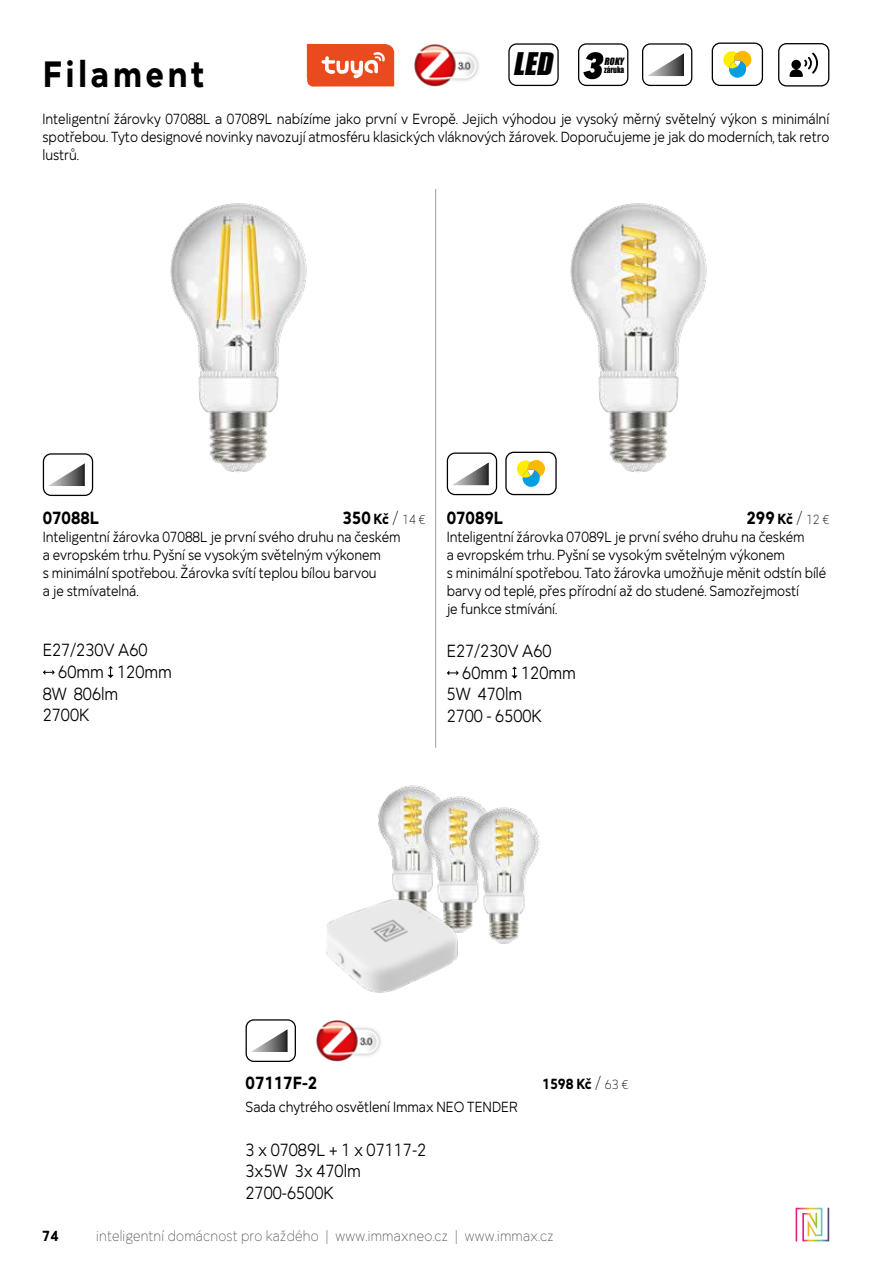
<style>
.page{position:relative;width:893px;height:1263px;background:#fff}
.page>*{position:absolute;margin:0;border:0;box-sizing:border-box;transform-origin:0 0}
.t1{font:700 37.5px "Mirai";letter-spacing:.095em;color:#000;scale:.9 1}
.t2{font:italic 28.65px "Impact";color:#000}
.t3{font:18px/21.6px "Mirai";color:#000;scale:.9 1}
.t4{font:700 18px "Mirai";color:#000;scale:.9 1}
.t5{font:15px/18px "Mirai";letter-spacing:-.005em;color:#000;scale:.9 1}
.t6{font:300 15px "Mirai";letter-spacing:.015em;color:#575756;scale:.9 1}
.t7{font:700 15px "Mirai";color:#000;scale:.9 1}
.t8{font:italic 9.3px "Impact";color:#000}
.t9{font:8.25px "Impact";color:#000;scale:.9 1}
.s1{font-size:15px}
.s2{font-weight:300}
.s3{font-weight:300;font-size:13.5px}
.s4{font-weight:300;font-size:18px}
</style>
<div class="page">
<svg style="left:796px;top:1208px;width:33px;height:33px"></svg>
<img style="left:414px;top:44px;width:65px;height:42px">
<div style="left:642px;top:43px;width:50px;height:43px;border:1px solid #000;border-radius:8px"></div>
<svg style="left:648px;top:53px;width:36px;height:23px"></svg>
<div style="left:712px;top:43px;width:51px;height:43px;border:1px solid #000;border-radius:8px"></div>
<svg style="left:723px;top:51px;width:28px;height:27px"></svg>
<div style="left:778px;top:43px;width:51px;height:44px;border:1px solid #000;border-radius:8px"></div>
<svg style="left:789px;top:53px;width:29px;height:24px"></svg>
<svg style="left:43px;top:670px;width:12px;height:5px"></svg>
<svg style="left:107px;top:666px;width:7px;height:12px"></svg>
<hr style="left:435px;top:189px;width:1px;height:559px;background:#9d9d9c">
<img style="left:90px;top:203px;width:217px;height:276px">
<div style="left:43px;top:454px;width:50px;height:41px;background:#fff;border-radius:8px"></div>
<div style="left:43px;top:453px;width:50px;height:43px;border:1px solid #000;border-radius:8px"></div>
<svg style="left:48px;top:463px;width:37px;height:23px"></svg>
<svg style="left:447px;top:670px;width:12px;height:5px"></svg>
<svg style="left:511px;top:667px;width:7px;height:12px"></svg>
<img style="left:493px;top:203px;width:214px;height:276px">
<div style="left:447px;top:453px;width:49px;height:42px;background:#fff;border-radius:8px"></div>
<div style="left:447px;top:452px;width:50px;height:43px;border:1px solid #000;border-radius:8px"></div>
<svg style="left:453px;top:462px;width:36px;height:23px"></svg>
<div style="left:506px;top:452px;width:50px;height:42px;background:#fff;border-radius:8px"></div>
<div style="left:505px;top:452px;width:52px;height:43px;border:1px solid #000;border-radius:8px"></div>
<svg style="left:517px;top:460px;width:28px;height:27px"></svg>
<div style="left:508px;top:43px;width:51px;height:43px;border:1px solid #000;border-radius:8px"></div>
<div style="left:578px;top:43px;width:50px;height:43px;border:1px solid #000;border-radius:8px"></div>
<svg style="left:583px;top:52px;width:20px;height:27px"></svg>
<svg style="left:307px;top:44px;width:87px;height:43px;background:#ec6640"></svg>
<img style="left:378px;top:785px;width:51px;height:112px">
<img style="left:417px;top:790px;width:57px;height:107px">
<img style="left:463px;top:801px;width:77px;height:143px">
<img style="left:326px;top:897px;width:142px;height:96px">
<div style="left:246px;top:1019px;width:50px;height:43px;border:1px solid #000;border-radius:8px"></div>
<svg style="left:251px;top:1029px;width:37px;height:23px"></svg>
<img style="left:316px;top:1020px;width:65px;height:42px">
<h1 class="t1" style="left:43px;top:43px;width:181px">Filament</h1>
<h2 class="t2" style="left:513px;top:42px;width:48px">LED</h2>
<p class="t8" style="left:604px;top:54px;width:23px">ROKY</p>
<p class="t9" style="left:604px;top:63px;width:24px">záruka</p>
<p class="t5" style="left:43px;top:108px;width:876px;text-align:justify">Inteligentní žárovky 07088L a 07089L nabízíme jako první v Evropě. Jejich výhodou je vysoký měrný světelný výkon s minimální spotřebou. Tyto designové novinky navozují atmosféru klasických vláknových žárovek. Doporučujeme je jak do moderních, tak retro lustrů.</p>
<p class="t4" style="left:342px;top:503px;width:94px">350 <span class="s1">Kč</span> <span class="s2">/</span> <span class="s3">14 €</span></p>
<p class="t4" style="left:746px;top:503px;width:94px">299 <span class="s1">Kč</span> <span class="s2">/</span> <span class="s3">12 €</span></p>
<p class="t4" style="left:447px;top:503px;width:64px">07089L</p>
<p class="t5" style="left:447px;top:526px;width:423px">Inteligentní žárovka 07089L je první svého druhu na českém<br>a evropském trhu. Pyšní se vysokým světelným výkonem<br>s minimální spotřebou. Tato žárovka umožňuje měnit odstín bílé barvy od teplé, přes přírodní až do studené. Samozřejmostí<br>je funkce stmívání.</p>
<p class="t3" style="left:447px;top:638px;width:118px">E27/230V A60</p>
<p class="t3" style="left:462px;top:660px;width:128px">60mm 120mm</p>
<p class="t3" style="left:447px;top:682px;width:85px">5W 470lm</p>
<p class="t3" style="left:447px;top:703px;width:107px">2700 - 6500K</p>
<p class="t4" style="left:43px;top:503px;width:64px">07088L</p>
<p class="t5" style="left:43px;top:526px;width:399px">Inteligentní žárovka 07088L je první svého druhu na českém a evropském trhu. Pyšní se vysokým světelným výkonem<br>s minimální spotřebou. Žárovka svítí teplou bílou barvou<br>a je stmívatelná.</p>
<p class="t3" style="left:43px;top:638px;width:118px">E27/230V A60</p>
<p class="t3" style="left:58px;top:659px;width:128px">60mm 120mm</p>
<p class="t3" style="left:43px;top:681px;width:85px">8W 806lm</p>
<p class="t3" style="left:43px;top:703px;width:53px">2700K</p>
<p class="t4" style="left:246px;top:1068px;width:81px">07117F-2</p>
<p class="t5" style="left:246px;top:1096px;width:304px">Sada chytrého osvětlení Immax NEO TENDER</p>
<p class="t3" style="left:246px;top:1137px;width:202px">3 x 07089L + 1 x 07117-2<br>3x5W 3x 470lm<br>2700-6500K</p>
<p class="t7" style="left:542px;top:1072px;width:97px">1598 Kč <span class="s4">/</span> <span class="s3">63 €</span></p>
<p class="t7" style="left:42px;top:1224px;width:20px">74</p>
<p class="t6" style="left:96px;top:1224px;width:510px">inteligentní domácnost pro každého | www.immaxneo.cz | www.immax.cz</p>
</div>
